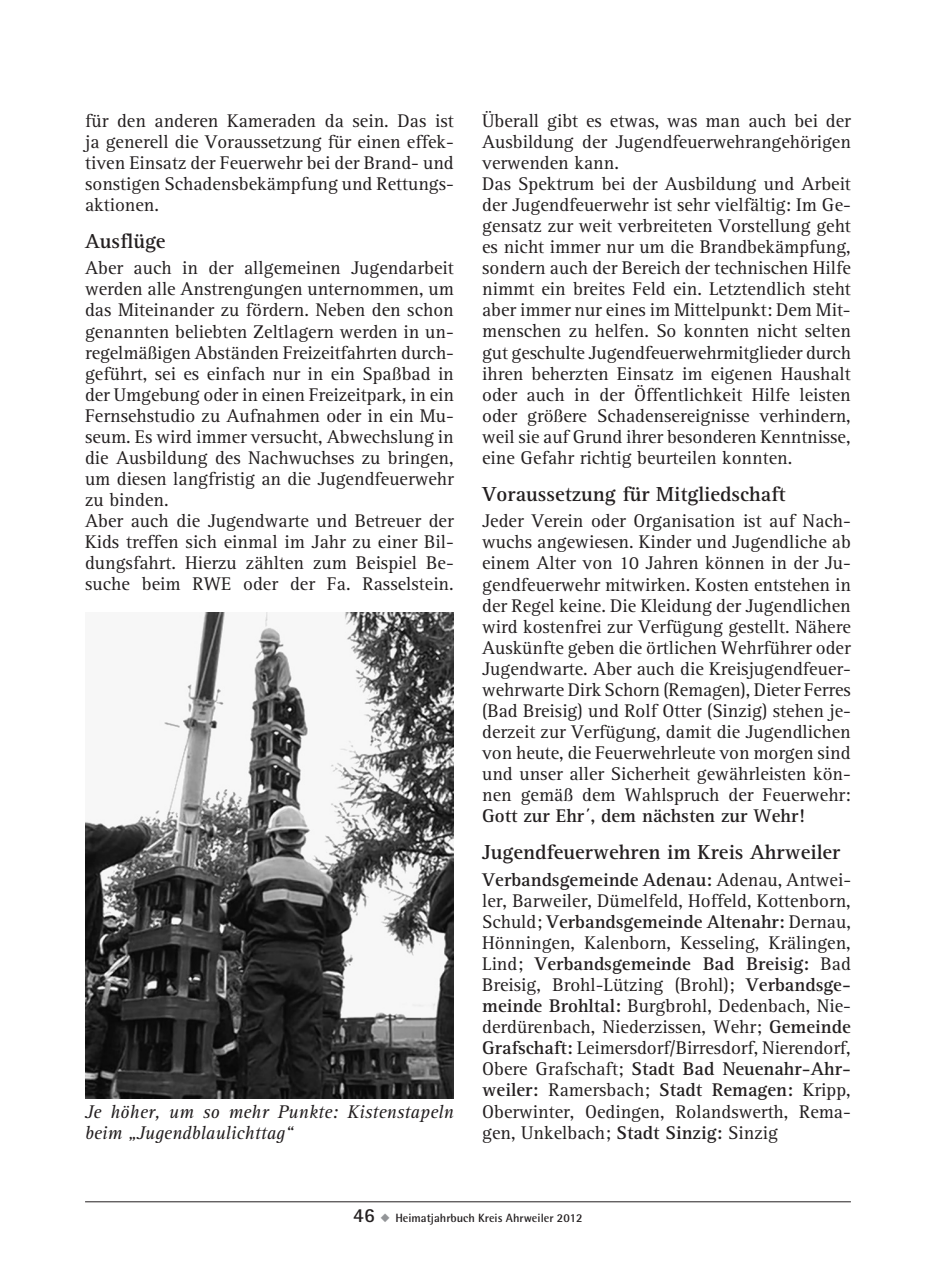
<style>
.page{position:relative;width:936px;height:1276px;background:#fff}
.page>*{position:absolute;margin:0;border:0;box-sizing:border-box;transform-origin:0 0}
.t1{font:700 21px "AT Rotis Serif";color:#231f20}
.t2{font:19px/21px "AT Rotis Serif";color:#231f20;text-align:justify}
.t3{font:italic 19px/21px "AT Rotis Serif";color:#231f20}
.t4{font:700 19px "AT Rotis Serif";color:#231f20}
.t5{font:700 12px "Rotis Semi Sans";color:#231f20}
.s1{font-weight:700}
.s2{font-family:"Rotis Sans Serif";font-size:20px}
.s3{color:#939598}
</style>
<div class="page">
<hr style="left:85px;top:1201px;width:765px;height:1px;background:#231f20">
<img style="left:85px;top:612px;width:369px;height:487px">
<p class="t2" style="left:85px;top:111px;width:370px">für den anderen Kameraden da sein. Das ist ja generell die Voraussetzung für einen effek&shy;tiven Einsatz der Feuerwehr bei der Brand- und sonstigen Schadensbekämpfung und Rettungs&shy;aktionen.</p>
<p class="t1" style="left:85px;top:228px;width:82px">Ausflüge</p>
<p class="t2" style="left:85px;top:258px;width:370px;text-align:left">Aber auch in der allgemeinen Jugendarbeit werden alle Anstrengungen unternommen, um das Miteinander zu fördern. Neben den schon genannten beliebten Zeltlagern werden in un&shy;regelmäßigen Abständen Freizeitfahrten durch&shy;geführt, sei es einfach nur in ein Spaßbad in der Umgebung oder in einen Freizeitpark, in ein Fernsehstudio zu Aufnahmen oder in ein Mu&shy;seum. Es wird immer versucht, Abwechslung in die Ausbildung des Nachwuchses zu bringen, um diesen langfristig an die Jugendfeuerwehr zu binden.<br>Aber auch die Jugendwarte und Betreuer der Kids treffen sich einmal im Jahr zu einer Bil&shy;dungsfahrt. Hierzu zählten zum Beispiel Be&shy;suche beim RWE oder der Fa. Rasselstein.</p>
<p class="t3" style="left:85px;top:1102px;width:370px">Je höher, um so mehr Punkte: Kistenstapeln beim „Jugendblaulichttag“</p>
<p class="t2" style="left:482px;top:110px;width:370px;text-align:left">Überall gibt es etwas, was man auch bei der Ausbildung der Jugendfeuerwehrangehörigen verwenden kann.<br>Das Spektrum bei der Ausbildung und Arbeit der Jugendfeuerwehr ist sehr vielfältig: Im Ge&shy;gensatz zur weit verbreiteten Vorstellung geht es nicht immer nur um die Brandbekämpfung, sondern auch der Bereich der technischen Hilfe nimmt ein breites Feld ein. Letztendlich steht aber immer nur eines im Mittelpunkt: Dem Mit&shy;menschen zu helfen. So konnten nicht selten gut geschulte Jugendfeuerwehrmitglieder durch ihren beherzten Einsatz im eigenen Haushalt oder auch in der Öffentlichkeit Hilfe leisten oder größere Schadensereignisse verhindern, weil sie auf Grund ihrer besonderen Kenntnisse, eine Gefahr richtig beurteilen konnten.</p>
<p class="t1" style="left:482px;top:481px;width:305px">Voraussetzung für Mitgliedschaft</p>
<p class="t2" style="left:482px;top:511px;width:370px">Jeder Verein oder Organisation ist auf Nach&shy;wuchs angewiesen. Kinder und Jugendliche ab einem Alter von 10 Jahren können in der Ju&shy;gendfeuerwehr mitwirken. Kosten entstehen in der Regel keine. Die Kleidung der Jugendlichen wird kostenfrei zur Verfügung gestellt. Nähere Auskünfte geben die örtlichen Wehrführer oder Jugendwarte. Aber auch die Kreisjugendfeuer&shy;wehrwarte Dirk Schorn (Remagen), Dieter Ferres (Bad Breisig) und Rolf Otter (Sinzig) stehen je&shy;derzeit zur Verfügung, damit die Jugendlichen von heute, die Feuerwehrleute von morgen sind und unser aller Sicherheit gewährleisten kön&shy;nen gemäß dem Wahlspruch der Feuerwehr:</p>
<p class="t4" style="left:482px;top:805px;width:324px">Gott zur Ehr´, dem nächsten zur Wehr!</p>
<p class="t1" style="left:482px;top:839px;width:360px">Jugendfeuerwehren im Kreis Ahrweiler</p>
<p class="t2" style="left:482px;top:869px;width:370px"><span class="s1">Verbandsgemeinde Adenau:</span> Adenau, Antwei&shy;ler, Barweiler, Dümelfeld, Hoffeld, Kottenborn, Schuld; <span class="s1">Verbandsgemeinde Altenahr:</span> Dernau, Hönningen, Kalenborn, Kesseling, Krälingen, Lind; <span class="s1">Verbandsgemeinde Bad Breisig:</span> Bad Breisig, Brohl-Lützing (Brohl); <span class="s1">Verbandsge&shy;meinde Brohltal:</span> Burgbrohl, Dedenbach, Nie&shy;derdürenbach, Niederzissen, Wehr; <span class="s1">Gemeinde Grafschaft:</span> Leimersdorf/Birresdorf, Nierendorf, Obere Grafschaft; <span class="s1">Stadt Bad Neuenahr-Ahr&shy;weiler:</span> Ramersbach; <span class="s1">Stadt Remagen:</span> Kripp, Oberwinter, Oedingen, Rolandswerth, Rema&shy;gen, Unkelbach; <span class="s1">Stadt Sinzig:</span> Sinzig</p>
<p class="t5" style="left:353px;top:1210px;width:231px"><span class="s2">46</span> <span class="s3">◆</span> Heimatjahrbuch Kreis Ahrweiler 2012</p>
</div>
